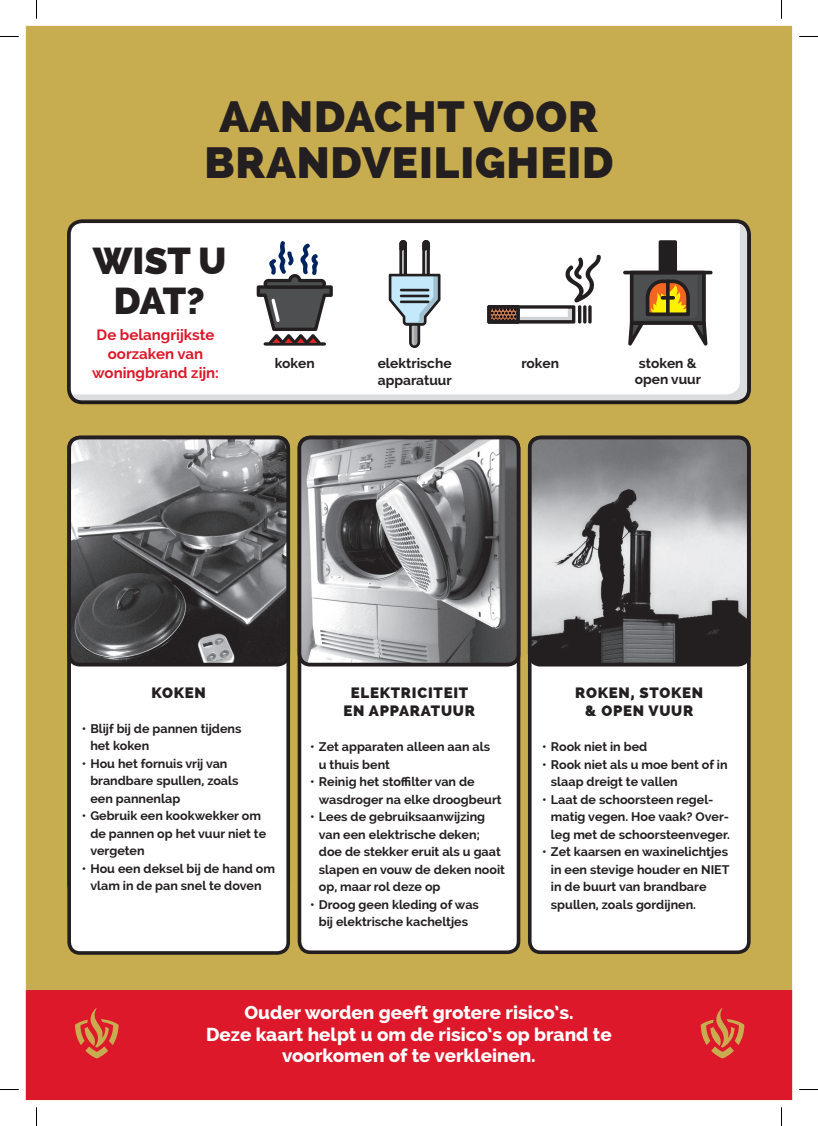
<style>
.page{position:relative;width:818px;height:1126px;background:#fff}
.page>*{position:absolute;margin:0;border:0;box-sizing:border-box;transform-origin:0 0}
.t1{font:800 43.75px/46.2px "Raleway";letter-spacing:.02em;color:#231f20;text-align:center}
.t2{font:800 37.5px/40px "Raleway";color:#231f20;text-align:center}
.t3{font:800 18.75px/21.2px "Raleway";color:#fff;text-align:center}
.t4{font:800 15px/18.8px "Raleway";letter-spacing:.05em;color:#231f20;text-align:center}
.t5{font:700 15px/18.8px "Raleway";color:#dc182a;text-align:center}
.t6{font:700 13.75px/16.5px "Raleway";color:#231f20;text-align:center}
.t7{font:700 12.5px/17.5px "Raleway";color:#231f20}
</style>
<div class="page">
<div style="left:26px;top:26px;width:765px;height:963px;background:#c8ad50"></div>
<svg style="left:67px;top:219px;width:683px;height:185px;background:#2e2921"></svg>
<svg style="left:70px;top:222px;width:678px;height:180px"></svg>
<svg style="left:255px;top:240px;width:79px;height:107px"></svg>
<svg style="left:487px;top:254px;width:113px;height:69px"></svg>
<hr style="left:622px;top:271px;width:90px;height:3px;background:#231f20;border-radius:2px">
<svg style="left:627px;top:240px;width:80px;height:106px"></svg>
<svg style="left:388px;top:240px;width:52px;height:108px"></svg>
<div style="left:26px;top:989px;width:765px;height:110px;background:#dc182a;border:1px solid #dc182a"></div>
<div style="left:69px;top:551px;width:219px;height:401px;background:#fff;border-radius:11px"></div>
<div style="left:67px;top:550px;width:223px;height:404px;border:4px solid #231f20;border-radius:11px"></div>
<div style="left:299px;top:437px;width:219px;height:515px;background:#fff;border-radius:11px"></div>
<div style="left:297px;top:435px;width:223px;height:518px;border:4px solid #231f20;border-radius:11px"></div>
<div style="left:529px;top:437px;width:219px;height:515px;background:#fff;border-radius:11px"></div>
<div style="left:527px;top:435px;width:223px;height:518px;border:4px solid #231f20;border-radius:11px"></div>
<img style="left:69px;top:437px;width:219px;height:227px">
<div style="left:67px;top:435px;width:223px;height:231px;border:4px solid #231f20;border-radius:11px"></div>
<img style="left:302px;top:437px;width:216px;height:227px">
<div style="left:297px;top:435px;width:223px;height:231px;border:4px solid #231f20;border-radius:11px"></div>
<img style="left:529px;top:437px;width:219px;height:227px">
<div style="left:527px;top:435px;width:223px;height:231px;border:4px solid #231f20;border-radius:11px"></div>
<svg style="left:75px;top:1007px;width:43px;height:51px"></svg>
<svg style="left:700px;top:1007px;width:43px;height:51px"></svg>
<svg style="left:0;top:36px;width:19px;height:1px"></svg>
<svg style="left:799px;top:36px;width:18px;height:1px"></svg>
<svg style="left:0;top:1089px;width:19px;height:1px"></svg>
<svg style="left:799px;top:1089px;width:18px;height:1px"></svg>
<svg style="left:36px;top:0;width:1px;height:19px"></svg>
<svg style="left:36px;top:1107px;width:1px;height:18px"></svg>
<h1 class="t1" style="left:204px;top:93px;width:410px">AANDACHT VOOR<br>BRANDVEILIGHEID</h1>
<h2 class="t2" style="left:93px;top:240px;width:135px">WIST U<br>DAT?</h2>
<p class="t5" style="left:92px;top:325px;width:128px">De belangrijkste oorzaken van woningbrand zijn:</p>
<p class="t6" style="left:275px;top:355px;width:41px">koken</p>
<p class="t6" style="left:634px;top:354px;width:68px">stoken &amp; open vuur</p>
<p class="t6" style="left:377px;top:355px;width:76px;text-align:left">elektrische apparatuur</p>
<p class="t6" style="left:521px;top:355px;width:39px">roken</p>
<p class="t4" style="left:151px;top:683px;width:56px">KOKEN</p>
<p class="t7" style="left:90px;top:719px;width:152px;text-indent:-9px">• Blijf bij de pannen tijdens het koken</p>
<p class="t7" style="left:90px;top:754px;width:149px;text-indent:-9px">• Hou het fornuis vrij van brandbare spullen, zoals een pannenlap</p>
<p class="t7" style="left:90px;top:807px;width:177px;text-indent:-9px">• Gebruik een kookwekker om de pannen op het vuur niet te vergeten</p>
<p class="t7" style="left:82px;top:859px;width:195px;text-align:center">• Hou een deksel bij de hand om vlam in de pan snel te doven</p>
<p class="t4" style="left:343px;top:683px;width:133px">ELEKTRICITEIT<br>EN APPARATUUR</p>
<p class="t7" style="left:319px;top:738px;width:173px;text-indent:-9px">• Zet apparaten alleen aan als u thuis bent</p>
<p class="t7" style="left:319px;top:773px;width:184px;text-indent:-9px">• Reinig het stoffilter van de wasdroger na elke droogbeurt</p>
<p class="t7" style="left:319px;top:808px;width:187px;text-indent:-9px">• Lees de gebruiksaanwijzing van een elektrische deken; doe de stekker eruit als u gaat slapen en vouw de deken nooit op, maar rol deze op</p>
<p class="t7" style="left:310px;top:895px;width:170px;text-align:center">• Droog geen kleding of was bij elektrische kacheltjes</p>
<p class="t4" style="left:575px;top:683px;width:129px">ROKEN, STOKEN &amp; OPEN VUUR</p>
<p class="t7" style="left:542px;top:738px;width:106px">• Rook niet in bed</p>
<p class="t7" style="left:550px;top:755px;width:178px;text-indent:-9px">• Rook niet als u moe bent of in slaap dreigt te vallen</p>
<p class="t7" style="left:550px;top:790px;width:180px;text-indent:-9px">• Laat de schoorsteen regel&shy;matig vegen. Hoe vaak? Over&shy;leg met de schoorsteenveger.</p>
<p class="t7" style="left:550px;top:843px;width:180px;text-indent:-9px">• Zet kaarsen en waxinelichtjes in een stevige houder en NIET in de buurt van brandbare spullen, zoals gordijnen.</p>
<h3 class="t3" style="left:206px;top:1002px;width:407px">Ouder worden geeft grotere risico’s.<br>Deze kaart helpt u om de risico’s op brand te voorkomen of te verkleinen.</h3>
</div>
